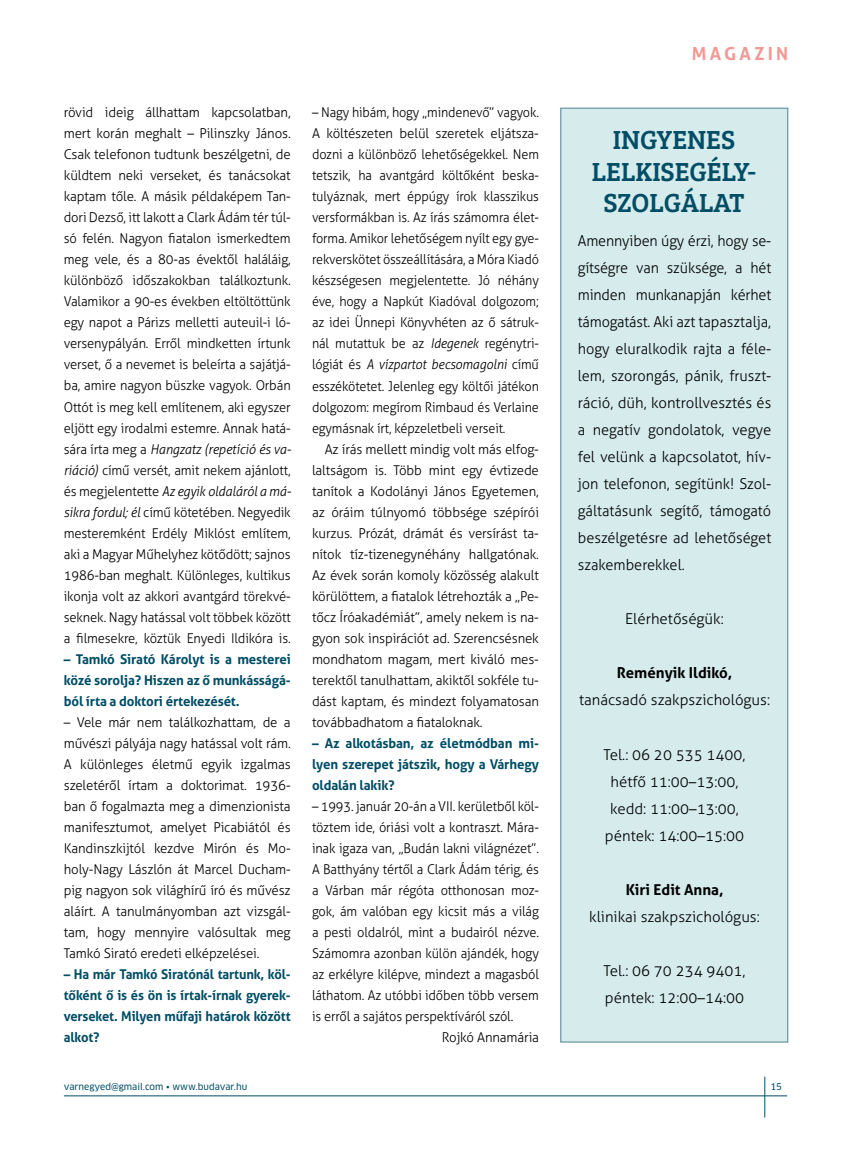
<style>
.page{position:relative;width:851px;height:1149px;background:#fff}
.page>*{position:absolute;margin:0;border:0;box-sizing:border-box;transform-origin:0 0}
.t1{font:27px/31.5px "Bree Serif";color:#004d65;text-align:center}
.t2{font:700 18px "Aller";letter-spacing:.18em;color:#f39995}
.t3{font:300 15px/27px "Aller";color:#000;scale:.96 1}
.t4{font:300 15px/27px "Aller";color:#000;text-align:center}
.t5{font:700 15px "Aller";color:#000}
.t6{font:300 13.5px/21px "Aller";letter-spacing:-.01em;color:#000;text-align:justify}
.t7{font:300 13.5px/21px "Aller";letter-spacing:-.01em;color:#000;text-align:justify;scale:.94 1}
.t8{font:300 13.5px "Aller";letter-spacing:-.01em;color:#000;scale:.95 1}
.t9{font:700 13.5px/21px "Aller";letter-spacing:-.01em;color:#004d65;text-align:justify}
.t10{font:700 13.5px/21px "Aller";letter-spacing:-.01em;color:#004d65;text-align:justify;scale:.96 1}
.t11{font:9px "Clan Pro News";color:#004d65}
.s1{font-style:italic}
</style>
<div class="page">
<hr style="left:764px;top:1076px;width:1px;height:41px;background:#004d65">
<hr style="left:64px;top:1095px;width:723px;height:1px;background:#004d65">
<div style="left:560px;top:108px;width:228px;height:934px;background:#d5ebec;border:1px solid #5e8d9c"></div>
<p class="t6" style="left:64px;top:102px;width:229px">rövid ideig állhattam kapcsolatban, mert korán meghalt – Pilinszky János.<br>Csak telefonon tudtunk beszélgetni, de küldtem neki verseket, és tanácsokat kaptam tőle. A másik példaképem Tan&shy;dori Dezső, itt lakott a Clark Ádám tér túl&shy;só felén. Nagyon fiatalon ismerkedtem meg vele, és a 80-as évektől haláláig, különböző időszakokban találkoztunk.<br>Valamikor a 90-es években eltöltöttünk egy napot a Párizs melletti auteuil-i ló&shy;versenypályán. Erről mindketten írtunk verset, ő a nevemet is beleírta a sajátjá&shy;ba, amire nagyon büszke vagyok. Orbán Ottót is meg kell említenem, aki egyszer eljött egy irodalmi estemre. Annak hatá&shy;sára írta meg a <span class="s1">Hangzatz (repetíció és va&shy;riáció)</span> című versét, amit nekem ajánlott, és megjelentette <span class="s1">Az egyik oldaláról a má&shy;sikra fordul; él</span> című kötetében. Negyedik mesteremként Erdély Miklóst említem, aki a Magyar Műhelyhez kötődött; sajnos 1986-ban meghalt. Különleges, kultikus ikonja volt az akkori avantgárd törekvé&shy;seknek. Nagy hatással volt többek között a filmesekre, köztük Enyedi Ildikóra is.</p>
<p class="t9" style="left:64px;top:648px;width:228px">– Tamkó Sirató Károlyt is a mesterei közé sorolja? Hiszen az ő munkásságá&shy;ból írta a doktori értekezését.</p>
<p class="t6" style="left:64px;top:711px;width:228px">– Vele már nem találkozhattam, de a művészi pályája nagy hatással volt rám.<br>A különleges életmű egyik izgalmas szeletéről írtam a doktorimat. 1936- ban ő fogalmazta meg a dimenzionista manifesztumot, amelyet Picabiától és Kandinszkijtól kezdve Mirón és Mo&shy;holy-Nagy Lászlón át Marcel Ducham&shy;pig nagyon sok világhírű író és művész aláírt. A tanulmányomban azt vizsgál&shy;tam, hogy mennyire valósultak meg Tamkó Sirató eredeti elképzelései.</p>
<p class="t10" style="left:64px;top:963px;width:238px">– Ha már Tamkó Siratónál tartunk, köl&shy;tőként ő is és ön is írtak-írnak gyerek&shy;verseket. Milyen műfaji határok között alkot?</p>
<p class="t7" style="left:312px;top:102px;width:243px">– Nagy hibám, hogy „mindenevő” vagyok.<br>A költészeten belül szeretek eljátsza&shy;dozni a különböző lehetőségekkel. Nem tetszik, ha avantgárd költőként beska&shy;tulyáznak, mert éppúgy írok klasszikus versformákban is. Az írás számomra élet&shy;forma. Amikor lehetőségem nyílt egy gye&shy;rekverskötet összeállítására, a Móra Kiadó készségesen megjelentette. Jó néhány éve, hogy a Napkút Kiadóval dolgozom; az idei Ünnepi Könyvhéten az ő sátruk&shy;nál mutattuk be az <span class="s1">Idegenek</span> regénytri&shy;lógiát és <span class="s1">A vízpartot becsomagolni</span> című esszékötetet. Jelenleg egy költői játékon dolgozom: megírom Rimbaud és Verlaine egymásnak írt, képzeletbeli verseit.</p>
<p class="t6" style="left:312px;top:438px;width:228px;text-indent:13px">Az írás mellett mindig volt más elfog&shy;laltságom is. Több mint egy évtizede tanítok a Kodolányi János Egyetemen, az óráim túlnyomó többsége szépírói kurzus. Prózát, drámát és versírást ta&shy;nítok tíz-tizenegynéhány hallgatónak.<br>Az évek során komoly közösség alakult körülöttem, a fiatalok létrehozták a „Pe&shy;tőcz Íróakadémiát”, amely nekem is na&shy;gyon sok inspirációt ad. Szerencsésnek mondhatom magam, mert kiváló mes&shy;terektől tanulhattam, akiktől sokféle tu&shy;dást kaptam, és mindezt folyamatosan továbbadhatom a fiataloknak.</p>
<p class="t9" style="left:312px;top:732px;width:228px">– Az alkotásban, az életmódban mi&shy;lyen szerepet játszik, hogy a Várhegy oldalán lakik?</p>
<p class="t8" style="left:312px;top:797px;width:240px">– 1993. január 20-án a VII. kerületből köl-</p>
<p class="t8" style="left:312px;top:818px;width:240px">töztem ide, óriási volt a kontraszt. Mára-</p>
<p class="t8" style="left:312px;top:839px;width:240px">inak igaza van, „Budán lakni világnézet”.</p>
<p class="t8" style="left:312px;top:860px;width:240px">A Batthyány tértől a Clark Ádám térig, és</p>
<p class="t8" style="left:312px;top:881px;width:240px">a Várban már régóta otthonosan moz-</p>
<p class="t8" style="left:312px;top:902px;width:240px">gok, ám valóban egy kicsit más a világ</p>
<p class="t8" style="left:312px;top:923px;width:240px">a pesti oldalról, mint a budairól nézve.</p>
<p class="t8" style="left:312px;top:944px;width:240px">Számomra azonban külön ajándék, hogy</p>
<p class="t8" style="left:312px;top:965px;width:240px">az erkélyre kilépve, mindezt a magasból</p>
<p class="t8" style="left:312px;top:986px;width:240px">láthatom. Az utóbbi időben több versem</p>
<p class="t8" style="left:312px;top:1007px;width:213px">is erről a sajátos perspektíváról szól.</p>
<p class="t6" style="left:442px;top:1026px;width:98px">Rojkó Annamária</p>
<h2 class="t2" style="left:691px;top:43px;width:98px">MAGAZIN</h2>
<h1 class="t1" style="left:591px;top:122px;width:166px">INGYENES<br>LELKISEGÉLY-<br>SZOLGÁLAT</h1>
<p class="t3" style="left:577px;top:227px;width:203px">Amennyiben úgy érzi, hogy se&shy;gítségre van szüksége, a hét minden munkanapján kérhet támogatást. Aki azt tapasztalja, hogy eluralkodik rajta a féle&shy;lem, szorongás, pánik, fruszt-- ráció, düh, kontrollvesztés és a negatív gondolatok, vegye fel velünk a kapcsolatot, hív-- jon telefonon, segítünk! Szol&shy;gáltatásunk segítő, támogató beszélgetésre ad lehetőséget szakemberekkel.</p>
<p class="t4" style="left:625px;top:605px;width:100px">Elérhetőségük:</p>
<p class="t5" style="left:616px;top:663px;width:117px">Reményik Ildikó,</p>
<p class="t4" style="left:579px;top:686px;width:192px">tanácsadó szakpszichológus:</p>
<p class="t4" style="left:603px;top:740px;width:144px">Tel.: 06 20 535 1400, hétfő 11:00–13:00, kedd: 11:00–13:00, péntek: 14:00–15:00</p>
<p class="t5" style="left:625px;top:879px;width:99px">Kiri Edit Anna,</p>
<p class="t4" style="left:589px;top:902px;width:172px">klinikai szakpszichológus:</p>
<p class="t4" style="left:603px;top:956px;width:144px;text-align:left">Tel.: 06 70 234 9401, péntek: 12:00–14:00</p>
<p class="t11" style="left:64px;top:1081px;width:185px">varnegyed@gmail.com • www.budavar.hu</p>
<p class="t11" style="left:770px;top:1080px;width:13px">15</p>
</div>
